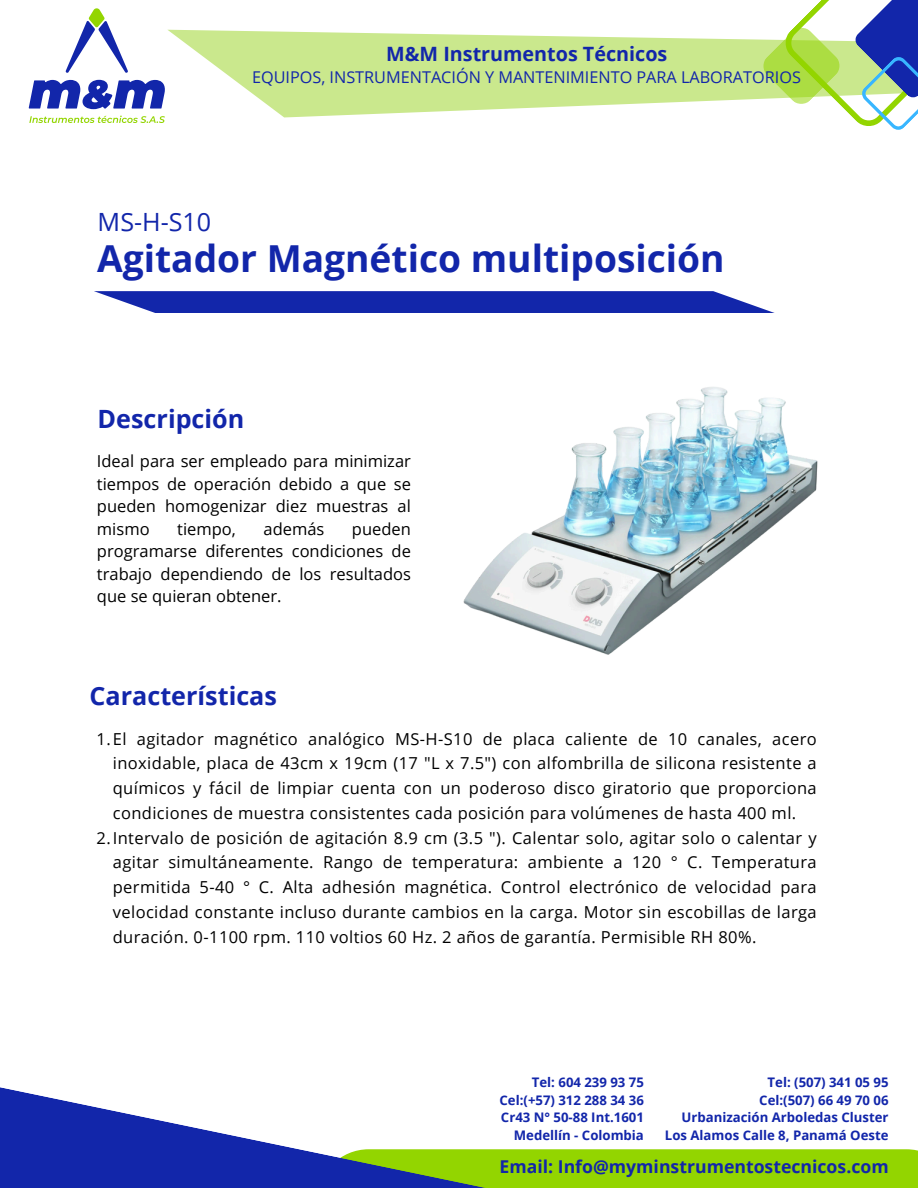
<style>
.page{position:relative;width:918px;height:1188px;background:#fff}
.page>*{position:absolute;margin:0;border:0;box-sizing:border-box;transform-origin:0 0}
.t1{font:700 37.2px "Open Sans";color:#1226aa}
.t2{font:700 25.2px "Open Sans";color:#1226aa}
.t3{font:25.05px "Open Sans";color:#1226aa}
.t4{font:700 19.8px "Open Sans";color:#1226aa}
.t5{font:700 17.7px "Open Sans";color:#1226aa}
.t6{font:16.5px/24.8px "Open Sans";color:#000;text-align:justify}
.t7{font:16.2px "Open Sans";color:#1226aa}
.t8{font:700 13.2px "Open Sans";color:#1226aa}
</style>
<div class="page">
<svg style="left:29px;top:80px;width:136px;height:29px"></svg>
<svg style="left:65px;top:8px;width:63px;height:65px"></svg>
<svg style="left:29px;top:116px;width:136px;height:7px"></svg>
<svg style="left:168px;top:30px;width:595px;height:87px;fill:#cae88d"></svg>
<svg style="left:763px;top:0;width:155px;height:130px"></svg>
<div style="left:318px;top:1149px;width:600px;height:39px;background:#93d500"></div>
<svg style="left:0;top:1087px;width:491px;height:101px"></svg>
<svg style="left:94px;top:291px;width:681px;height:22px;background:#283ab2"></svg>
<img style="left:463px;top:387px;width:355px;height:268px">
<h1 class="t4" style="left:386px;top:40px;width:283px">M&amp;M Instrumentos Técnicos</h1>
<p class="t7" style="left:252px;top:66px;width:550px">EQUIPOS, INSTRUMENTACIÓN Y MANTENIMIENTO PARA LABORATORIOS</p>
<p class="t3" style="left:98px;top:205px;width:115px">MS-H-S10</p>
<p class="t1" style="left:97px;top:233px;width:629px">Agitador Magnético multiposición</p>
<h4 class="t2" style="left:98px;top:401px;width:148px">Descripción</h4>
<p class="t6" style="left:97px;top:450px;width:315px;line-height:22.5px">Ideal para ser empleado para minimizar tiempos de operación debido a que se pueden homogenizar diez muestras al mismo</p>
<p class="t6" style="left:177px;top:516px;width:60px">tiempo,</p>
<p class="t6" style="left:263px;top:516px;width:62px">además</p>
<p class="t6" style="left:97px;top:517px;width:315px;line-height:22.5px;text-indent:255px">pueden programarse diferentes condiciones de trabajo dependiendo de los resultados que se quieran obtener.</p>
<h5 class="t2" style="left:90px;top:678px;width:189px">Características</h5>
<p class="t6" style="left:113px;top:726px;width:705px;text-indent:-16px">1.El agitador magnético analógico MS-H-S10 de placa caliente de 10 canales, acero inoxidable, placa de 43cm x 19cm (17 "L x 7.5") con alfombrilla de silicona resistente a químicos y fácil de limpiar cuenta con un poderoso disco giratorio que proporciona condiciones de muestra consistentes cada posición para volúmenes de hasta 400 ml.</p>
<p class="t6" style="left:113px;top:825px;width:705px;text-indent:-16px">2.Intervalo de posición de agitación 8.9 cm (3.5 "). Calentar solo, agitar solo o calentar y agitar simultáneamente. Rango de temperatura: ambiente a 120 ° C. Temperatura permitida 5-40 ° C. Alta adhesión magnética. Control electrónico de velocidad para velocidad constante incluso durante cambios en la carga. Motor sin escobillas de larga duración. 0-1100 rpm. 110 voltios 60 Hz. 2 años de garantía. Permisible RH 80%.</p>
<p class="t8" style="left:532px;top:1073px;width:114px">Tel: 604 239 93 75</p>
<p class="t8" style="left:500px;top:1091px;width:146px">Cel:(+57) 312 288 34 36</p>
<p class="t8" style="left:501px;top:1108px;width:144px">Cr43 N° 50-88 Int.1601</p>
<p class="t8" style="left:514px;top:1126px;width:132px">Medellín - Colombia</p>
<h3 class="t8" style="left:768px;top:1073px;width:122px">Tel: (507) 341 05 95</h3>
<p class="t8" style="left:759px;top:1091px;width:131px">Cel:(507) 66 49 70 06</p>
<h3 class="t8" style="left:681px;top:1108px;width:209px">Urbanización Arboledas Cluster</h3>
<p class="t8" style="left:665px;top:1126px;width:225px">Los Alamos Calle 8, Panamá Oeste</p>
<h2 class="t5" style="left:500px;top:1154px;width:391px">Email: Info@myminstrumentostecnicos.com</h2>
</div>
